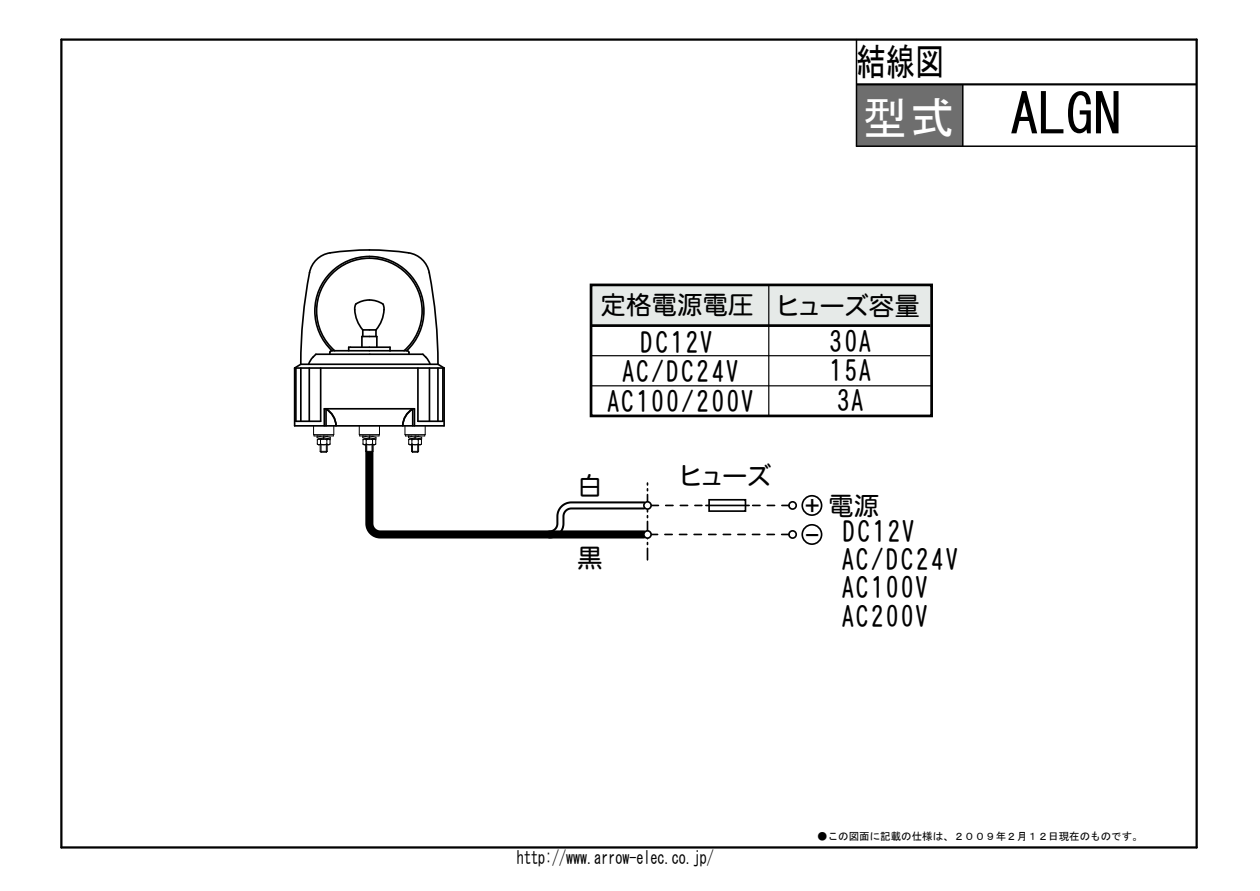
<style>
.page{position:relative;width:1260px;height:891px;background:#fff}
.page>*{position:absolute;margin:0;border:0;box-sizing:border-box;transform-origin:0 0}
.t1{font:55.5px "MS Gothic";color:#000}
.t2{font:37.5px "MS Gothic";color:#000;scale:.78 1}
.t3{font:26.85px "Arial";color:#000;scale:1.66 1}
.t4{font:25.5px/28px "HGP Heisei Marugothictai W4";color:#000}
.t5{font:18px "MS Gothic";color:#000;scale:.78 1}
.t6{font:10.5px "MS Gothic";color:#000}
.s1{font-size:45px;color:#fff}
.s2{font-family:"Arial";font-size:26.85px}
</style>
<div class="page">
<hr style="left:60px;top:40px;width:3px;height:807px;background:#000">
<hr style="left:1196px;top:40px;width:2px;height:807px;background:#000">
<hr style="left:61px;top:846px;width:1136px;height:3px;background:#000">
<hr style="left:61px;top:38px;width:1136px;height:3px;background:#000">
<div style="left:856px;top:85px;width:107px;height:61px;background:#6e6e6e"></div>
<hr style="left:856px;top:83px;width:341px;height:2px;background:#000">
<hr style="left:856px;top:40px;width:1px;height:106px;background:#000">
<hr style="left:962px;top:84px;width:2px;height:62px;background:#000">
<hr style="left:856px;top:145px;width:341px;height:2px;background:#000">
<div style="left:801px;top:524px;width:21px;height:21px;border:2px solid #000;border-radius:50%"></div>
<div style="left:801px;top:495px;width:21px;height:21px;border:2px solid #000;border-radius:50%"></div>
<div style="left:788px;top:530px;width:9px;height:9px;border:2px solid #000;border-radius:50%"></div>
<div style="left:788px;top:501px;width:9px;height:9px;border:2px solid #000;border-radius:50%"></div>
<div style="left:591px;top:285px;width:340px;height:40px;background:#e6eae8"></div>
<hr style="left:768px;top:285px;width:1px;height:131px;background:#000">
<div style="left:590px;top:284px;width:343px;height:133px;border:3px solid #000"></div>
<hr style="left:591px;top:324px;width:339px;height:3px;background:#000">
<hr style="left:591px;top:355px;width:339px;height:1px;background:#000">
<hr style="left:591px;top:385px;width:341px;height:1px;background:#000">
<hr style="left:294px;top:368px;width:1px;height:58px;background:#000">
<hr style="left:295px;top:425px;width:149px;height:2px;background:#000">
<hr style="left:324px;top:408px;width:90px;height:2px;background:#000">
<hr style="left:443px;top:368px;width:2px;height:58px;background:#000">
<hr style="left:320px;top:368px;width:2px;height:53px;background:#000">
<hr style="left:308px;top:368px;width:2px;height:53px;background:#000">
<hr style="left:300px;top:368px;width:2px;height:53px;background:#000">
<hr style="left:295px;top:368px;width:2px;height:53px;background:#000">
<hr style="left:417px;top:368px;width:2px;height:53px;background:#000">
<hr style="left:429px;top:368px;width:1px;height:53px;background:#000">
<hr style="left:437px;top:368px;width:2px;height:53px;background:#000">
<hr style="left:442px;top:368px;width:2px;height:53px;background:#000">
<svg style="left:359px;top:407px;width:430px;height:153px"></svg>
<svg style="left:296px;top:407px;width:42px;height:46px"></svg>
<svg style="left:293px;top:249px;width:152px;height:121px"></svg>
<h2 class="t2" style="left:856px;top:43px;width:114px">結線図</h2>
<h1 class="t1" style="left:863px;top:86px;width:260px"><span class="s1">型式</span> ALGN</h1>
<p class="t4" style="left:639px;top:287px;width:282px;line-height:36px;text-indent:-39px">定格電源電圧 ヒューズ容量<br>DC12V</p>
<p class="t4" style="left:607px;top:356px;width:149px;line-height:29.7px;text-align:center">AC/DC24V<br>AC100/200V</p>
<p class="t4" style="left:828px;top:326px;width:45px;line-height:29.7px;text-align:justify">30A 15A 3A</p>
<p class="t4" style="left:577px;top:472px;width:27px">白</p>
<p class="t4" style="left:577px;top:544px;width:27px">黒</p>
<p class="t4" style="left:680px;top:462px;width:93px">ヒューズ</p>
<p class="t4" style="left:804px;top:491px;width:76px"><span class="s2">+</span> 電源</p>
<p class="t3" style="left:805px;top:515px;width:10px">-</p>
<p class="t4" style="left:841px;top:517px;width:118px">DC12V<br>AC/DC24V<br>AC100V<br>AC200V</p>
<p class="t5" style="left:517px;top:848px;width:281px">http://www.arrow-elec.co.jp/ 　</p>
<p class="t6" style="left:817px;top:831px;width:327px">●この図面に記載の仕様は、２００９年２月１２日現在のものです。</p>
</div>
